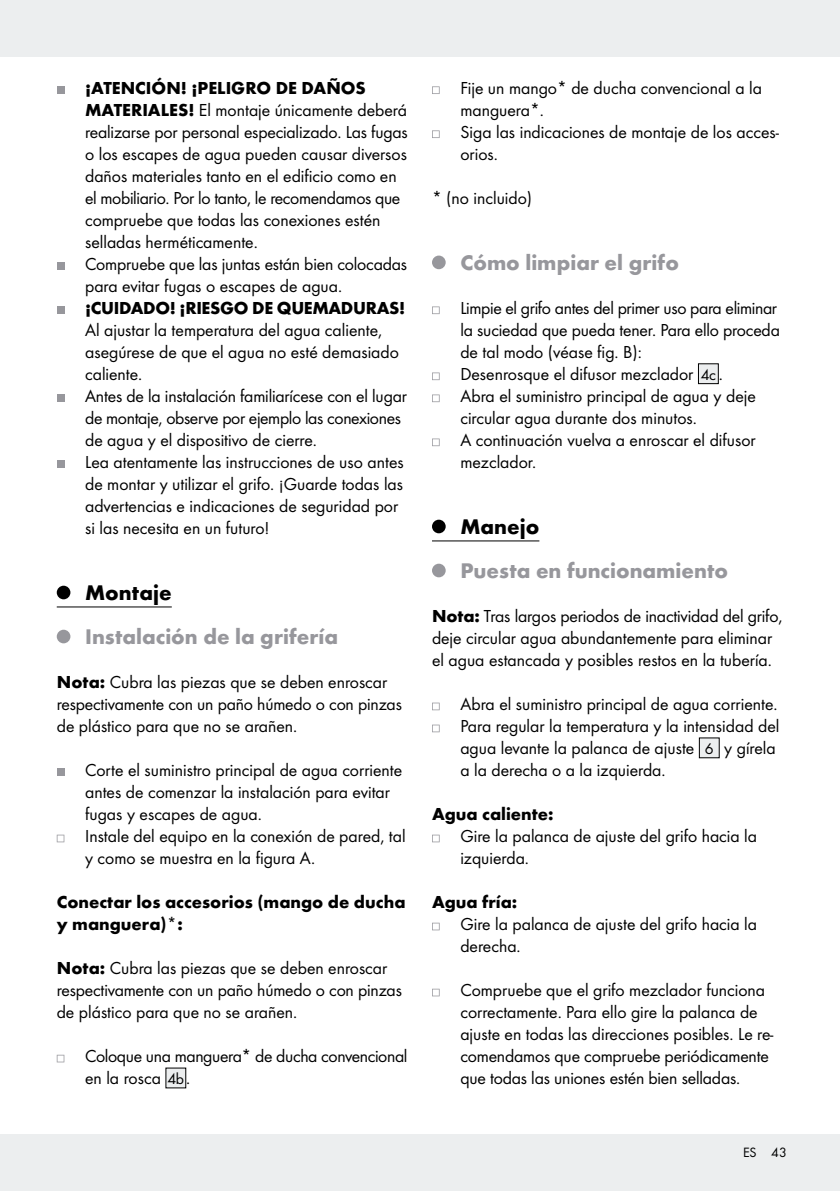
<style>
.page{position:relative;width:840px;height:1191px;background:#fff}
.page>*{position:absolute;margin:0;border:0;box-sizing:border-box;transform-origin:0 0}
.t1{font:700 22px "Futura";color:#97979c}
.t2{font:700 22px "Futura";color:#000}
.t3{font:18px/22px "Futura Boo";color:#000}
.t4{font:700 18px/22px "Futura";color:#000}
.t5{font:18px/22px "Futura Boo";letter-spacing:-.02em;color:#000}
.t6{font:700 18px "Futura";letter-spacing:-.02em;color:#000}
.t7{font:14px "Futura Boo";color:#000}
.s1{font-family:"Futura";font-weight:700}
.s2{font-size:16px}
</style>
<div class="page">
<div style="left:0;top:0;width:839px;height:57px;background:#eceeef"></div>
<div style="left:0;top:1134px;width:839px;height:57px;background:#eceeef"></div>
<hr style="left:57px;top:606px;width:115px;height:1px;background:#000">
<div style="left:57px;top:86px;width:7px;height:8px;background:#97979c"></div>
<div style="left:57px;top:262px;width:7px;height:8px;background:#97979c"></div>
<div style="left:57px;top:306px;width:7px;height:8px;background:#97979c"></div>
<div style="left:57px;top:394px;width:7px;height:8px;background:#97979c"></div>
<div style="left:57px;top:460px;width:7px;height:8px;background:#97979c"></div>
<div style="left:57px;top:585px;width:13px;height:14px;background:#000;border-radius:50%"></div>
<div style="left:57px;top:629px;width:13px;height:14px;background:#97979c;border-radius:50%"></div>
<div style="left:57px;top:768px;width:7px;height:8px;background:#97979c"></div>
<svg style="left:57px;top:834px;width:7px;height:8px"></svg>
<svg style="left:57px;top:1054px;width:7px;height:8px"></svg>
<div style="left:166px;top:1068px;width:20px;height:20px;background:#eceeef"></div>
<hr style="left:432px;top:540px;width:107px;height:1px;background:#000">
<svg style="left:432px;top:86px;width:7px;height:8px"></svg>
<svg style="left:432px;top:130px;width:7px;height:8px"></svg>
<div style="left:432px;top:255px;width:13px;height:14px;background:#97979c;border-radius:50%"></div>
<svg style="left:432px;top:306px;width:7px;height:8px"></svg>
<svg style="left:432px;top:372px;width:7px;height:8px"></svg>
<div style="left:698px;top:364px;width:20px;height:20px;background:#eceeef"></div>
<div style="left:697px;top:363px;width:21px;height:21px;border:1px solid #000"></div>
<svg style="left:432px;top:394px;width:7px;height:8px"></svg>
<svg style="left:432px;top:438px;width:7px;height:8px"></svg>
<div style="left:432px;top:519px;width:13px;height:14px;background:#000;border-radius:50%"></div>
<div style="left:432px;top:563px;width:13px;height:14px;background:#97979c;border-radius:50%"></div>
<svg style="left:432px;top:702px;width:7px;height:8px"></svg>
<svg style="left:432px;top:724px;width:7px;height:8px"></svg>
<div style="left:699px;top:738px;width:19px;height:20px;background:#eceeef"></div>
<svg style="left:432px;top:834px;width:7px;height:8px"></svg>
<svg style="left:432px;top:922px;width:7px;height:8px"></svg>
<svg style="left:432px;top:988px;width:7px;height:8px"></svg>
<p class="t4" style="left:85px;top:77px;width:282px">¡ATENCIÓN! ¡PELIGRO DE DAÑOS</p>
<p class="t3" style="left:85px;top:99px;width:324px"><span class="s1">MATERIALES!</span> El montaje únicamente deberá realizarse por personal especializado. Las fugas o los escapes de agua pueden causar diversos daños materiales tanto en el edificio como en el mobiliario. Por lo tanto, le recomendamos que compruebe que todas las conexiones estén selladas herméticamente.<br>Compruebe que las juntas están bien colocadas para evitar fugas o escapes de agua.</p>
<p class="t6" style="left:85px;top:297px;width:321px">¡CUIDADO! ¡RIESGO DE QUEMADURAS!</p>
<p class="t3" style="left:85px;top:319px;width:323px">Al ajustar la temperatura del agua caliente, asegúrese de que el agua no esté demasiado caliente.<br>Antes de la instalación familiarícese con el lugar de montaje, observe por ejemplo las conexiones de agua y el dispositivo de cierre.<br>Lea atentamente las instrucciones de uso antes de montar y utilizar el grifo. ¡Guarde todas las advertencias e indicaciones de seguridad por si las necesita en un futuro!</p>
<p class="t2" style="left:85px;top:579px;width:88px">Montaje</p>
<p class="t1" style="left:85px;top:623px;width:254px">Instalación de la grifería</p>
<p class="t3" style="left:57px;top:671px;width:346px"><span class="s1">Nota:</span> Cubra las piezas que se deben enroscar respectivamente con un paño húmedo o con pinzas de plástico para que no se arañen.</p>
<p class="t3" style="left:85px;top:759px;width:322px">Corte el suministro principal de agua corriente antes de comenzar la instalación para evitar fugas y escapes de agua.<br>Instale del equipo en la conexión de pared, tal y como se muestra en la figura A.</p>
<p class="t4" style="left:57px;top:891px;width:350px">Conectar los accesorios (mango de ducha y manguera)*:</p>
<p class="t3" style="left:57px;top:957px;width:346px"><span class="s1">Nota:</span> Cubra las piezas que se deben enroscar respectivamente con un paño húmedo o con pinzas de plástico para que no se arañen.</p>
<p class="t5" style="left:85px;top:1045px;width:323px">Coloque una manguera* de ducha convencional en la rosca <span class="s2">4b</span> .</p>
<p class="t3" style="left:460px;top:77px;width:320px">Fije un mango* de ducha convencional a la manguera*.<br>Siga las indicaciones de montaje de los acces&shy;orios.</p>
<p class="t3" style="left:432px;top:187px;width:102px">* (no incluido)</p>
<p class="t1" style="left:460px;top:249px;width:220px">Cómo limpiar el grifo</p>
<p class="t3" style="left:460px;top:297px;width:321px">Limpie el grifo antes del primer uso para eliminar la suciedad que pueda tener. Para ello proceda de tal modo (véase fig. B):<br>Desenrosque el difusor mezclador <span class="s2">4c</span> .<br>Abra el suministro principal de agua y deje circular agua durante dos minutos.<br>A continuación vuelva a enroscar el difusor mezclador.</p>
<p class="t2" style="left:460px;top:513px;width:80px">Manejo</p>
<p class="t1" style="left:460px;top:557px;width:269px">Puesta en funcionamiento</p>
<p class="t3" style="left:432px;top:605px;width:352px"><span class="s1">Nota:</span> Tras largos periodos de inactividad del grifo, deje circular agua abundantemente para eliminar el agua estancada y posibles restos en la tubería.</p>
<p class="t3" style="left:460px;top:693px;width:320px">Abra el suministro principal de agua corriente.<br>Para regular la temperatura y la intensidad del agua levante la palanca de ajuste <span class="s2">6</span> y gírela a la derecha o a la izquierda.</p>
<p class="t4" style="left:432px;top:803px;width:123px">Agua caliente:</p>
<p class="t3" style="left:460px;top:825px;width:298px">Gire la palanca de ajuste del grifo hacia la izquierda.</p>
<p class="t4" style="left:432px;top:891px;width:87px">Agua fría:</p>
<p class="t3" style="left:460px;top:913px;width:298px">Gire la palanca de ajuste del grifo hacia la derecha.</p>
<p class="t3" style="left:460px;top:979px;width:314px">Compruebe que el grifo mezclador funciona correctamente. Para ello gire la palanca de ajuste en todas las direcciones posibles. Le re&shy;comendamos que compruebe periódicamente que todas las uniones estén bien selladas.</p>
<p class="t7" style="left:742px;top:1144px;width:45px">ES 43</p>
</div>
